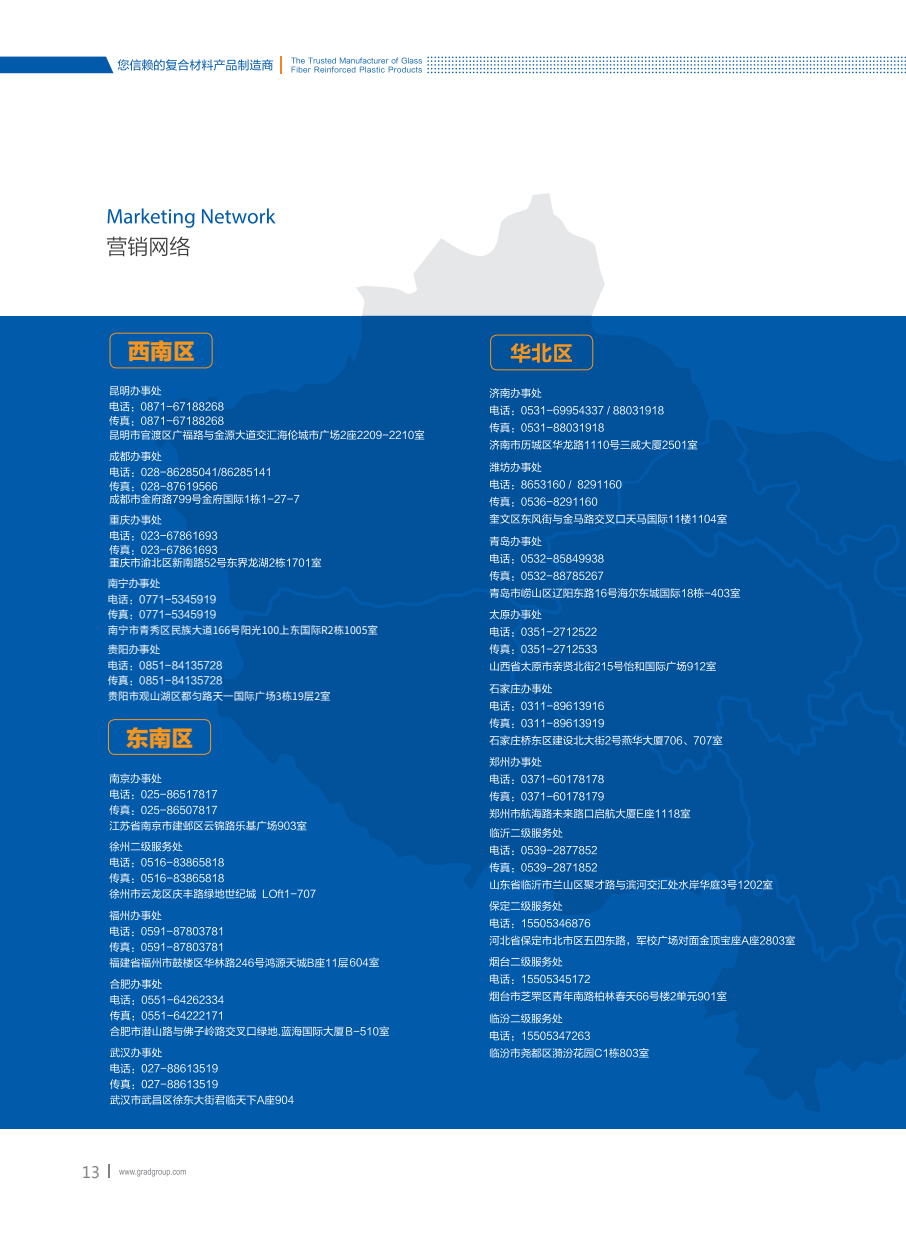
<style>
.page{position:relative;width:906px;height:1238px;background:#fff}
.page>*{position:absolute;margin:0;border:0;box-sizing:border-box;transform-origin:0 0}
.t1{font:22.5px "FZLTTHJW GB1 0";color:#f7951d}
.t2{font:15.75px "Microsoft Ya Hei";color:#808285;scale:.95 1}
.t3{font:10.5px/15.6px "FZLTHJW GB1 0";color:#fff}
.t4{font:10.5px "A02";color:#fff}
</style>
<div class="page">
<div style="left:0;top:316px;width:906px;height:812px;background:#015aaa"></div>
<div style="left:709px;top:420px;width:197px;height:276px;background:#01519b"></div>
<svg style="left:736px;top:420px;width:170px;height:113px;fill:#01519b"></svg>
<svg style="left:859px;top:533px;width:47px;height:130px"></svg>
<svg style="left:356px;top:193px;width:249px;height:123px"></svg>
<svg style="left:155px;top:316px;width:554px;height:274px;fill:#01519b"></svg>
<div style="left:514px;top:522px;width:345px;height:174px;background:#01519b"></div>
<div style="left:751px;top:696px;width:155px;height:164px;background:#01519b"></div>
<svg style="left:216px;top:590px;width:535px;height:324px;fill:#01519b"></svg>
<svg style="left:703px;top:860px;width:147px;height:252px;fill:#01519b"></svg>
<svg style="left:850px;top:856px;width:56px;height:215px"></svg>
<svg style="left:280px;top:56px;width:1px;height:18px"></svg>
<svg style="left:108px;top:1164px;width:2px;height:14px"></svg>
<svg style="left:119px;top:1168px;width:67px;height:8px"></svg>
<svg style="left:0;top:57px;width:273px;height:16px"></svg>
<svg style="left:291px;top:57px;width:615px;height:16px"></svg>
<svg style="left:107px;top:208px;width:87px;height:20px"></svg>
<svg style="left:202px;top:208px;width:73px;height:15px"></svg>
<svg style="left:107px;top:236px;width:83px;height:20px"></svg>
<div style="left:490px;top:335px;width:103px;height:35px;border:1px solid #f7951d;border-radius:6px"></div>
<div style="left:110px;top:333px;width:102px;height:35px;border:1px solid #f7951d;border-radius:6px"></div>
<svg style="left:511px;top:343px;width:61px;height:20px"></svg>
<svg style="left:489px;top:440px;width:208px;height:10px"></svg>
<svg style="left:489px;top:422px;width:115px;height:10px"></svg>
<svg style="left:490px;top:405px;width:173px;height:10px"></svg>
<svg style="left:489px;top:388px;width:52px;height:10px"></svg>
<svg style="left:109px;top:401px;width:315px;height:39px"></svg>
<svg style="left:110px;top:386px;width:51px;height:9px"></svg>
<svg style="left:109px;top:957px;width:270px;height:10px"></svg>
<svg style="left:109px;top:942px;width:113px;height:9px"></svg>
<svg style="left:110px;top:926px;width:112px;height:10px"></svg>
<svg style="left:109px;top:910px;width:52px;height:10px"></svg>
<svg style="left:110px;top:1026px;width:279px;height:10px"></svg>
<svg style="left:110px;top:1010px;width:112px;height:10px"></svg>
<svg style="left:110px;top:994px;width:114px;height:10px"></svg>
<svg style="left:110px;top:979px;width:52px;height:9px"></svg>
<svg style="left:110px;top:1094px;width:184px;height:10px"></svg>
<svg style="left:110px;top:1079px;width:108px;height:9px"></svg>
<svg style="left:110px;top:1063px;width:108px;height:10px"></svg>
<svg style="left:110px;top:1047px;width:52px;height:10px"></svg>
<svg style="left:109px;top:467px;width:190px;height:37px"></svg>
<svg style="left:109px;top:451px;width:52px;height:10px"></svg>
<svg style="left:109px;top:820px;width:197px;height:10px"></svg>
<svg style="left:109px;top:805px;width:108px;height:9px"></svg>
<svg style="left:110px;top:789px;width:107px;height:10px"></svg>
<svg style="left:110px;top:773px;width:51px;height:10px"></svg>
<svg style="left:109px;top:530px;width:212px;height:37px"></svg>
<svg style="left:109px;top:515px;width:52px;height:9px"></svg>
<svg style="left:109px;top:888px;width:207px;height:10px"></svg>
<svg style="left:109px;top:873px;width:115px;height:9px"></svg>
<svg style="left:110px;top:857px;width:114px;height:10px"></svg>
<svg style="left:109px;top:841px;width:73px;height:10px"></svg>
<svg style="left:489px;top:514px;width:238px;height:10px"></svg>
<svg style="left:489px;top:496px;width:108px;height:10px"></svg>
<svg style="left:490px;top:479px;width:131px;height:10px"></svg>
<svg style="left:489px;top:462px;width:52px;height:10px"></svg>
<svg style="left:489px;top:588px;width:251px;height:10px"></svg>
<svg style="left:489px;top:571px;width:114px;height:9px"></svg>
<svg style="left:490px;top:553px;width:113px;height:10px"></svg>
<svg style="left:489px;top:536px;width:52px;height:10px"></svg>
<svg style="left:489px;top:808px;width:201px;height:10px"></svg>
<svg style="left:489px;top:791px;width:115px;height:10px"></svg>
<svg style="left:490px;top:774px;width:114px;height:10px"></svg>
<svg style="left:489px;top:756px;width:52px;height:10px"></svg>
<svg style="left:490px;top:661px;width:226px;height:10px"></svg>
<svg style="left:489px;top:644px;width:108px;height:10px"></svg>
<svg style="left:490px;top:627px;width:106px;height:9px"></svg>
<svg style="left:489px;top:609px;width:52px;height:10px"></svg>
<svg style="left:489px;top:735px;width:233px;height:10px"></svg>
<svg style="left:489px;top:718px;width:115px;height:10px"></svg>
<svg style="left:490px;top:701px;width:114px;height:9px"></svg>
<svg style="left:489px;top:683px;width:63px;height:10px"></svg>
<svg style="left:490px;top:879px;width:282px;height:10px"></svg>
<svg style="left:489px;top:862px;width:108px;height:10px"></svg>
<svg style="left:490px;top:845px;width:107px;height:10px"></svg>
<svg style="left:490px;top:828px;width:72px;height:9px"></svg>
<svg style="left:489px;top:935px;width:306px;height:10px"></svg>
<svg style="left:490px;top:918px;width:100px;height:10px"></svg>
<svg style="left:489px;top:901px;width:73px;height:9px"></svg>
<svg style="left:489px;top:991px;width:237px;height:10px"></svg>
<svg style="left:490px;top:974px;width:100px;height:9px"></svg>
<svg style="left:489px;top:956px;width:73px;height:10px"></svg>
<svg style="left:490px;top:1048px;width:159px;height:9px"></svg>
<svg style="left:490px;top:1030px;width:100px;height:10px"></svg>
<svg style="left:490px;top:1013px;width:72px;height:10px"></svg>
<div style="left:108px;top:719px;width:103px;height:35px;border:1px solid #f7951d;border-radius:6px"></div>
<h1 class="t1" style="left:128px;top:339px;width:69px">西南区</h1>
<p class="t3" style="left:108px;top:576px;width:54px">南宁办事处</p>
<p class="t3" style="left:108px;top:591px;width:110px">电话：0771-5345919传真：0771-5345919</p>
<p class="t4" style="left:108px;top:624px;width:272px">南宁市青秀区民族大道166号阳光100上东国际R2栋1005室</p>
<p class="t3" style="left:108px;top:642px;width:54px">贵阳办事处</p>
<p class="t3" style="left:108px;top:657px;width:116px">电话：0851-84135728传真：0851-84135728</p>
<p class="t4" style="left:108px;top:690px;width:224px">贵阳市观山湖区都匀路天一国际广场3栋19层2室</p>
<h1 class="t1" style="left:126px;top:725px;width:69px">东南区</h1>
<h2 class="t2" style="left:82px;top:1161px;width:20px">13</h2>
</div>
